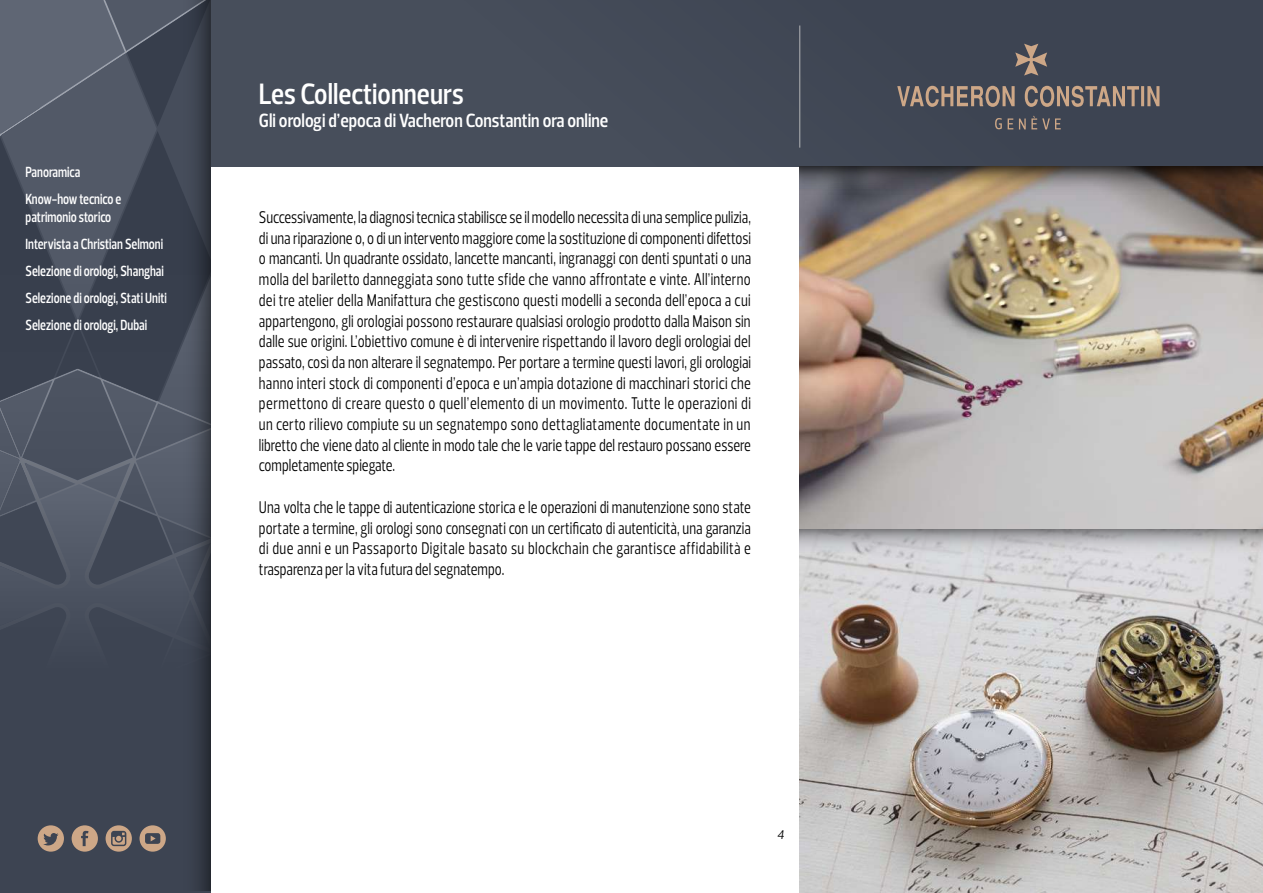
<style>
.page{position:relative;width:1263px;height:893px;background:#fff}
.page>*{position:absolute;margin:0;border:0;box-sizing:border-box;transform-origin:0 0}
.t1{font:600 30px "Prelo Condensed";color:#fff}
.t2{font:600 19.5px "Prelo Condensed";color:#fff}
.t3{font:17.25px/20.7px "Prelo Condensed";color:#000;text-align:justify;scale:.9 1}
.t4{font:600 15px/27px "Prelo Condensed";color:#fff;scale:.9 1}
.t5{font:italic 12.75px "Prelo";color:#000}
</style>
<div class="page">
<div style="left:210px;top:0;width:1053px;height:166px;background:#474e5b"></div>
<hr style="left:799px;top:26px;width:1px;height:122px;background:#b4b5b7">
<svg style="left:897px;top:44px;width:262px;height:85px"></svg>
<div style="left:0;top:0;width:210px;height:893px;background:#3d4452"></div>
<div style="left:163px;top:0;width:47px;height:891px;background:linear-gradient(to right,#424a59,#2f343f)"></div>
<svg style="left:0;top:0;width:210px;height:867px"></svg>
<img style="left:799px;top:214px;width:464px;height:316px">
<div style="left:799px;top:530px;width:464px;height:363px;background:#000;opacity:.38"></div>
<svg style="left:799px;top:166px;width:464px;height:48px;background:#776d66"></svg>
<svg style="left:799px;top:530px;width:464px;height:47px;background:#c7c7ca"></svg>
<p class="t4" style="left:26px;top:158px;width:108px">Panoramica<br>Know-how tecnico e</p>
<p class="t4" style="left:26px;top:203px;width:159px">patrimonio storico<br>Intervista a Christian Selmoni<br>Selezione di orologi, Shanghai<br>Selezione di orologi, Stati Uniti<br>Selezione di orologi, Dubai</p>
<h1 class="t1" style="left:259px;top:75px;width:206px">Les Collectionneurs</h1>
<p class="t2" style="left:259px;top:109px;width:351px">Gli orologi d’epoca di Vacheron Constantin ora online</p>
<p class="t3" style="left:259px;top:207px;width:549px">Successivamente, la diagnosi tecnica stabilisce se il modello necessita di una semplice pulizia, di una riparazione o, o di un intervento maggiore come la sostituzione di componenti difettosi o mancanti. Un quadrante ossidato, lancette mancanti, ingranaggi con denti spuntati o una molla del bariletto danneggiata sono tutte sfide che vanno affrontate e vinte. All’interno dei tre atelier della Manifattura che gestiscono questi modelli a seconda dell’epoca a cui appartengono, gli orologiai possono restaurare qualsiasi orologio prodotto dalla Maison sin dalle sue origini. L’obiettivo comune è di intervenire rispettando il lavoro degli orologiai del passato, così da non alterare il segnatempo. Per portare a termine questi lavori, gli orologiai hanno interi stock di componenti d’epoca e un’ampia dotazione di macchinari storici che permettono di creare questo o quell’elemento di un movimento. Tutte le operazioni di un certo rilievo compiute su un segnatempo sono dettagliatamente documentate in un libretto che viene dato al cliente in modo tale che le varie tappe del restauro possano essere completamente spiegate.</p>
<p class="t3" style="left:259px;top:497px;width:548px">Una volta che le tappe di autenticazione storica e le operazioni di manutenzione sono state portate a termine, gli orologi sono consegnati con un certificato di autenticità, una garanzia di due anni e un Passaporto Digitale basato su blockchain che garantisce affidabilità e trasparenza per la vita futura del segnatempo.</p>
<p class="t5" style="left:777px;top:826px;width:9px">4</p>
</div>
